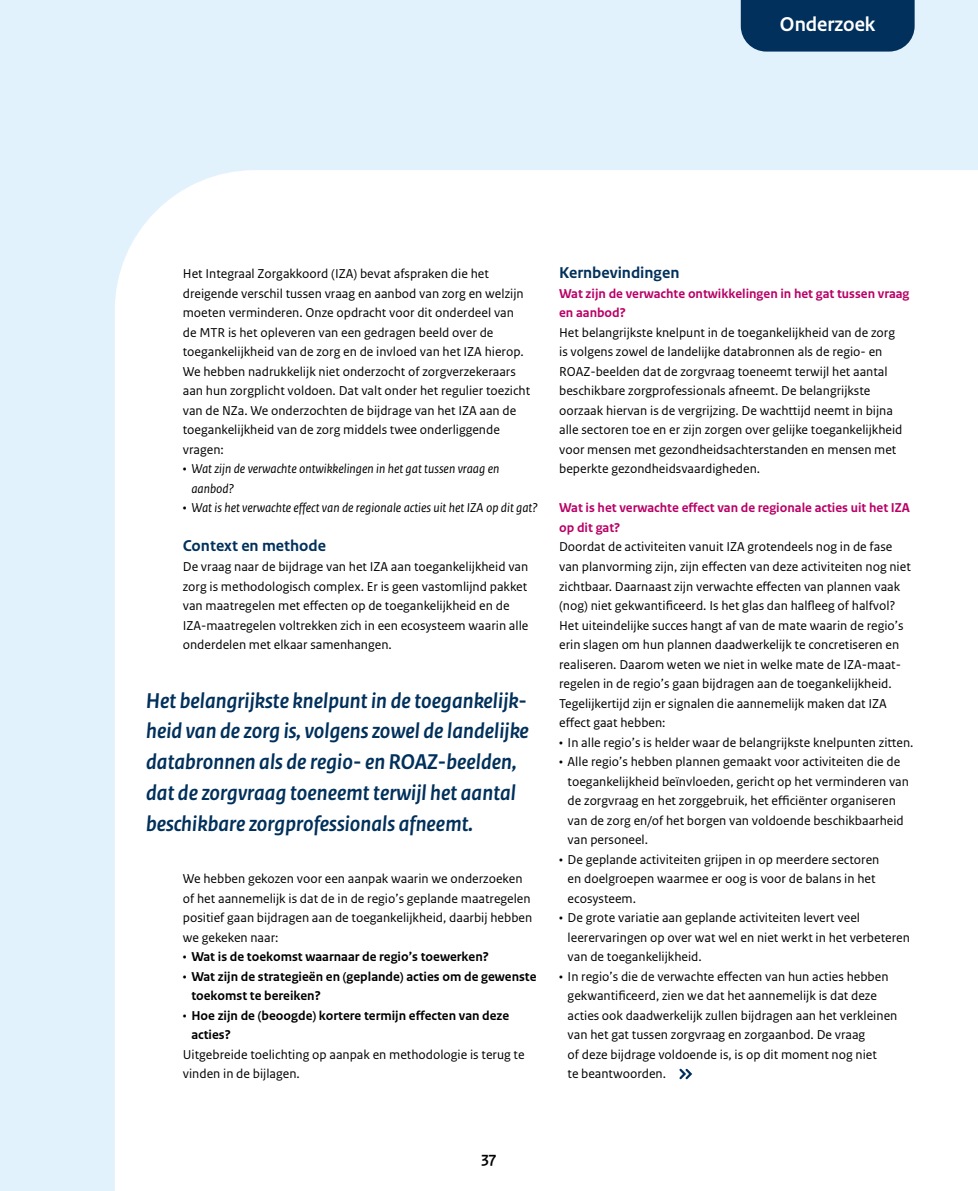
<style>
.page{position:relative;width:978px;height:1191px;background:#e2f2fd}
.page>*{position:absolute;margin:0;border:0;box-sizing:border-box;transform-origin:0 0}
.t1{font:italic 700 22.5px/30.8px "Rijksoverheid Sans Heading";letter-spacing:.005em;color:#00305b}
.Rubrieksnaam{font:700 21px "Rijksoverheid Sans Heading";color:#fff}
.t2{font:700 16.5px "Rijksoverheid Sans Text";color:#00305b}
.t3{font:700 16.5px "Rijksoverheid Sans Heading";color:#000}
.Brood{font:13.5px/19.5px "Rijksoverheid Sans Text";color:#000}
.t4{font:700 13.5px/19.5px "Rijksoverheid Sans Text";color:#000}
.t5{font:italic 13.5px/19.5px "Rijksoverheid Sans Text";color:#000}
.t6{font:700 13.5px/19.5px "Rijksoverheid Sans Text";color:#b90066}
.s1{font-style:normal}
.s2{font-weight:400}
</style>
<div class="page">
<div style="left:115px;top:170px;width:863px;height:1021px;background:#fff"></div>
<div style="left:741px;top:0;width:174px;height:52px;background:#00305b"></div>
<svg style="left:677px;top:1066px;width:17px;height:15px"></svg>
<p class="Rubrieksnaam" style="left:780px;top:12px;width:97px">Onderzoek</p>
<p class="Brood" style="left:183px;top:264px;width:349px">Het Integraal Zorgakkoord (IZA) bevat afspraken die het dreigende verschil tussen vraag en aanbod van zorg en welzijn moeten verminderen. Onze opdracht voor dit onderdeel van de MTR is het opleveren van een gedragen beeld over de toegankelijkheid van de zorg en de invloed van het IZA hierop.<br>We hebben nadrukkelijk niet onderzocht of zorgverzekeraars aan hun zorgplicht voldoen. Dat valt onder het regulier toezicht van de NZa. We onderzochten de bijdrage van het IZA aan de toegankelijkheid van de zorg middels twee onderliggende vragen:</p>
<p class="t5" style="left:191px;top:459px;width:310px;text-indent:-9px"><span class="s1">•</span> Wat zijn de verwachte ontwikkelingen in het gat tussen vraag en aanbod?</p>
<p class="t5" style="left:183px;top:498px;width:357px"><span class="s1">•</span> Wat is het verwachte effect van de regionale acties uit het IZA op dit gat?</p>
<h2 class="t2" style="left:183px;top:537px;width:145px">Context en methode</h2>
<p class="Brood" style="left:183px;top:557px;width:347px">De vraag naar de bijdrage van het IZA aan toegankelijkheid van zorg is methodologisch complex. Er is geen vastomlijnd pakket van maatregelen met effecten op de toegankelijkheid en de IZA-maatregelen voltrekken zich in een ecosysteem waarin alle onderdelen met elkaar samenhangen.</p>
<h1 class="t1" style="left:146px;top:685px;width:384px">Het belangrijkste knelpunt in de toegankelijk&shy;heid van de zorg is, volgens zowel de landelijke databronnen als de regio- en ROAZ-beelden, dat de zorgvraag toeneemt terwijl het aantal beschikbare zorgprofessionals afneemt.</h1>
<p class="Brood" style="left:183px;top:869px;width:351px">We hebben gekozen voor een aanpak waarin we onderzoeken of het aannemelijk is dat de in de regio’s geplande maatregelen positief gaan bijdragen aan de toegankelijkheid, daarbij hebben we gekeken naar:</p>
<p class="t4" style="left:183px;top:947px;width:308px"><span class="s2">•</span> Wat is de toekomst waarnaar de regio’s toewerken?</p>
<p class="t4" style="left:191px;top:966px;width:347px;text-indent:-9px"><span class="s2">•</span> Wat zijn de strategieën en (geplande) acties om de gewenste toekomst te bereiken?</p>
<p class="t4" style="left:191px;top:1005px;width:320px;text-indent:-9px"><span class="s2">•</span> Hoe zijn de (beoogde) kortere termijn effecten van deze acties?</p>
<p class="Brood" style="left:183px;top:1044px;width:343px">Uitgebreide toelichting op aanpak en methodologie is terug te vinden in de bijlagen.</p>
<h2 class="t2" style="left:559px;top:264px;width:122px">Kernbevindingen</h2>
<h2 class="t6" style="left:559px;top:284px;width:352px">Wat zijn de verwachte ontwikkelingen in het gat tussen vraag en aanbod?</h2>
<p class="Brood" style="left:559px;top:323px;width:345px">Het belangrijkste knelpunt in de toegankelijkheid van de zorg is volgens zowel de landelijke databronnen als de regio- en ROAZ-beelden dat de zorgvraag toeneemt terwijl het aantal beschikbare zorgprofessionals afneemt. De belangrijkste oorzaak hiervan is de vergrijzing. De wachttijd neemt in bijna alle sectoren toe en er zijn zorgen over gelijke toegankelijkheid voor mensen met gezondheidsachterstanden en mensen met beperkte gezondheidsvaardigheden.</p>
<h3 class="t6" style="left:559px;top:498px;width:352px">Wat is het verwachte effect van de regionale acties uit het IZA op dit gat?</h3>
<p class="Brood" style="left:559px;top:537px;width:353px">Doordat de activiteiten vanuit IZA grotendeels nog in de fase van planvorming zijn, zijn effecten van deze activiteiten nog niet zichtbaar. Daarnaast zijn verwachte effecten van plannen vaak (nog) niet gekwantificeerd. Is het glas dan halfleeg of halfvol?<br>Het uiteindelijke succes hangt af van de mate waarin de regio’s erin slagen om hun plannen daadwerkelijk te concretiseren en realiseren. Daarom weten we niet in welke mate de IZA-maat&shy;regelen in de regio’s gaan bijdragen aan de toegankelijkheid.<br>Tegelijkertijd zijn er signalen die aannemelijk maken dat IZA effect gaat hebben:</p>
<p class="Brood" style="left:559px;top:732px;width:356px">• In alle regio’s is helder waar de belangrijkste knelpunten zitten.</p>
<p class="Brood" style="left:568px;top:752px;width:343px;text-indent:-9px">• Alle regio’s hebben plannen gemaakt voor activiteiten die de toegankelijkheid beïnvloeden, gericht op het verminderen van de zorgvraag en het zorggebruik, het efficiënter organiseren van de zorg en/of het borgen van voldoende beschikbaarheid van personeel.</p>
<p class="Brood" style="left:568px;top:849px;width:313px;text-indent:-9px">• De geplande activiteiten grijpen in op meerdere sectoren en doelgroepen waarmee er oog is voor de balans in het ecosysteem.</p>
<p class="Brood" style="left:568px;top:908px;width:344px;text-indent:-9px">• De grote variatie aan geplande activiteiten levert veel leerervaringen op over wat wel en niet werkt in het verbeteren van de toegankelijkheid.</p>
<p class="Brood" style="left:568px;top:966px;width:331px;text-indent:-9px">• In regio’s die de verwachte effecten van hun acties hebben gekwantificeerd, zien we dat het aannemelijk is dat deze acties ook daadwerkelijk zullen bijdragen aan het verkleinen van het gat tussen zorgvraag en zorgaanbod. De vraag<br>of deze bijdrage voldoende is, is op dit moment nog niet<br>te beantwoorden.</p>
<p class="t3" style="left:481px;top:1148px;width:16px">37</p>
</div>
